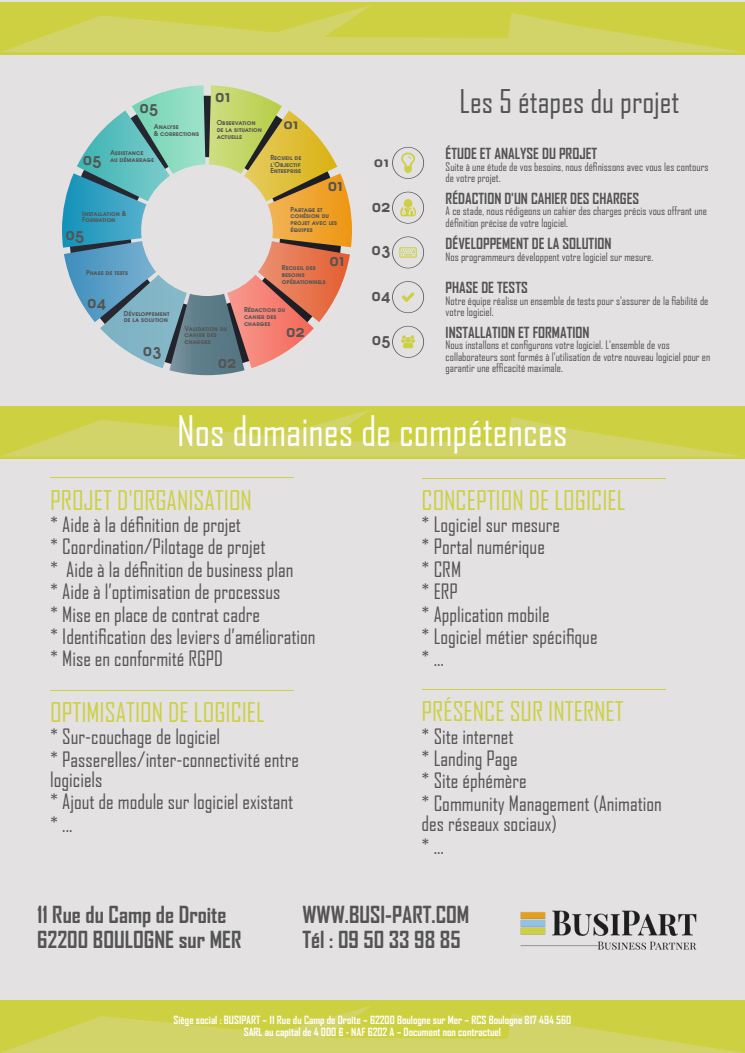
<style>
.page{position:relative;width:745px;height:1053px;background:#fff}
.page>*{position:absolute;margin:0;border:0;box-sizing:border-box;transform-origin:0 0}
.t1{font:40.16px "Agency FB";color:#fff}
.t2{font:31.28px "Agency FB";color:#545454}
.t3{font:26px "Agency FB";color:#cdd040}
.t4{font:700 22.48px/25px "Agency FB";color:#545454}
.t5{font:20.32px/22.4px "Agency FB";color:#545454}
.t6{font:700 15.96px "Te X Gyre Adventor";color:#545454}
.t7{font:700 14.68px "Agency FB";color:#545454}
.t8{font:700 13.52px "Te X Gyre Adventor";color:#545454;scale:1.16 1}
.t9{font:11.24px/11.2px "Agency FB";color:#545454}
.t10{font:700 10.84px/12.4px "Agency FB";color:#fff;text-align:center}
.t11{font:700 6.76px/6.8px "Te X Gyre Adventor";color:#545454}
</style>
<div class="page">
<div style="left:0;top:0;width:744px;height:1052px;background:#e3e1e1"></div>
<div style="left:0;top:1000px;width:744px;height:52px;background:#cdd040"></div>
<svg style="left:3px;top:1005px;width:734px;height:47px"></svg>
<svg style="left:392px;top:281px;width:32px;height:32px"></svg>
<div style="left:393px;top:282px;width:30px;height:30px;background:#e3e1e1;border-radius:50%"></div>
<svg style="left:392px;top:147px;width:32px;height:32px"></svg>
<div style="left:393px;top:147px;width:30px;height:31px;background:#e3e1e1;border-radius:50%"></div>
<svg style="left:401px;top:152px;width:14px;height:21px"></svg>
<svg style="left:392px;top:192px;width:32px;height:31px"></svg>
<div style="left:393px;top:192px;width:30px;height:31px;background:#e3e1e1;border-radius:50%"></div>
<svg style="left:400px;top:199px;width:16px;height:17px"></svg>
<svg style="left:392px;top:236px;width:32px;height:32px"></svg>
<div style="left:393px;top:237px;width:30px;height:31px;background:#e3e1e1;border-radius:50%"></div>
<svg style="left:399px;top:247px;width:17px;height:11px"></svg>
<svg style="left:401px;top:292px;width:13px;height:10px"></svg>
<svg style="left:392px;top:326px;width:32px;height:32px"></svg>
<div style="left:393px;top:326px;width:30px;height:31px;background:#e3e1e1;border-radius:50%"></div>
<svg style="left:401px;top:335px;width:14px;height:13px"></svg>
<svg style="left:62px;top:85px;width:290px;height:290px"></svg>
<hr style="left:50px;top:689px;width:244px;height:1px;background:#cdd040">
<hr style="left:50px;top:477px;width:244px;height:1px;background:#cdd040">
<hr style="left:421px;top:478px;width:244px;height:1px;background:#cdd040">
<hr style="left:421px;top:689px;width:244px;height:1px;background:#cdd040">
<div style="left:0;top:406px;width:744px;height:53px;background:linear-gradient(to right,#ced14b,#ced14b)"></div>
<svg style="left:0;top:409px;width:744px;height:47px;fill:#cdd040"></svg>
<div style="left:0;top:2px;width:744px;height:53px;background:#cdd040"></div>
<svg style="left:1px;top:5px;width:741px;height:47px"></svg>
<img style="left:520px;top:910px;width:177px;height:40px">
<p class="t6" style="left:215px;top:89px;width:16px">01</p>
<p class="t11" style="left:217px;top:120px;width:47px">Observation de la situation actuelle</p>
<p class="t6" style="left:139px;top:100px;width:21px">05</p>
<p class="t11" style="left:154px;top:123px;width:47px">Analyse<br>&amp; corrections</p>
<p class="t8" style="left:283px;top:118px;width:14px">01</p>
<p class="t6" style="left:83px;top:152px;width:21px">05</p>
<p class="t11" style="left:110px;top:149px;width:46px">Assistance<br>au démarrage</p>
<p class="t11" style="left:82px;top:210px;width:46px">Installation &amp;<br>Formation</p>
<p class="t6" style="left:65px;top:227px;width:21px">05</p>
<p class="t11" style="left:86px;top:269px;width:43px">Phase de tests</p>
<p class="t6" style="left:87px;top:295px;width:21px">04</p>
<p class="t11" style="left:124px;top:310px;width:47px">Développement de la solution</p>
<p class="t6" style="left:143px;top:343px;width:20px">03</p>
<p class="t11" style="left:270px;top:154px;width:32px">Recueil de l'Objectif<br>Entreprise</p>
<p class="t11" style="left:290px;top:206px;width:48px">Partage et cohésion du projet avec les équipes</p>
<p class="t11" style="left:282px;top:265px;width:45px">Recueil des besoins opérationnels</p>
<p class="t6" style="left:328px;top:178px;width:16px">01</p>
<p class="t6" style="left:329px;top:253px;width:16px">01</p>
<p class="t11" style="left:184px;top:325px;width:45px">Validation du cahier des charges</p>
<p class="t6" style="left:218px;top:355px;width:20px">02</p>
<p class="t11" style="left:244px;top:306px;width:43px">Rédaction du cahier des charges</p>
<p class="t6" style="left:286px;top:324px;width:20px">02</p>
<p class="t8" style="left:374px;top:156px;width:14px">01</p>
<p class="t6" style="left:372px;top:199px;width:20px">02</p>
<p class="t6" style="left:371px;top:242px;width:20px">03</p>
<p class="t6" style="left:371px;top:288px;width:21px">04</p>
<p class="t6" style="left:371px;top:332px;width:21px">05</p>
<h2 class="t2" style="left:459px;top:89px;width:221px">Les 5 étapes du projet</h2>
<p class="t7" style="left:445px;top:148px;width:153px">ÉTUDE ET ANALYSE DU PROJET</p>
<p class="t9" style="left:445px;top:162px;width:264px">Suite à une étude de vos besoins, nous définissons avec vous les contours de votre projet.</p>
<p class="t7" style="left:445px;top:193px;width:195px">RÉDACTION D'UN CAHIER DES CHARGES</p>
<p class="t9" style="left:445px;top:206px;width:263px">A ce stade, nous rédigeons un cahier des charges précis vous offrant une définition précise de votre logiciel.</p>
<p class="t7" style="left:445px;top:238px;width:167px">DÉVELOPPEMENT DE LA SOLUTION</p>
<p class="t9" style="left:445px;top:252px;width:209px">Nos programmeurs développent votre logiciel sur mesure.</p>
<p class="t7" style="left:445px;top:282px;width:84px">PHASE DE TESTS</p>
<p class="t9" style="left:445px;top:296px;width:264px">Notre équipe réalise un ensemble de tests pour s'assurer de la fiabilité de votre logiciel.</p>
<p class="t7" style="left:445px;top:327px;width:145px">INSTALLATION ET FORMATION</p>
<p class="t9" style="left:445px;top:340px;width:266px">Nous installons et configurons votre logiciel. L'ensemble de vos collaborateurs sont formés à l'utilisation de votre nouveau logiciel pour en garantir une efficacité maximale.</p>
<h1 class="t1" style="left:177px;top:415px;width:391px">Nos domaines de compétences</h1>
<p class="t3" style="left:50px;top:490px;width:203px">PROJET D'ORGANISATION</p>
<p class="t5" style="left:50px;top:515px;width:267px">* Aide à la définition de projet<br>* Coordination/Pilotage de projet<br>* Aide à la définition de business plan<br>* Aide à l’optimisation de processus<br>* Mise en place de contrat cadre<br>* Identification des leviers d’amélioration * Mise en conformité RGPD</p>
<p class="t3" style="left:50px;top:702px;width:216px">OPTIMISATION DE LOGICIEL</p>
<p class="t5" style="left:50px;top:727px;width:250px">* Sur-couchage de logiciel<br>* Passerelles/inter-connectivité entre</p>
<p class="t5" style="left:50px;top:769px;width:244px">logiciels<br>* Ajout de module sur logiciel existant * ...</p>
<p class="t3" style="left:421px;top:490px;width:205px">CONCEPTION DE LOGICIEL</p>
<p class="t5" style="left:421px;top:515px;width:177px">* Logiciel sur mesure<br>* Portal numérique<br>* CRM<br>* ERP<br>* Application mobile<br>* Logiciel métier spécifique *…</p>
<p class="t3" style="left:421px;top:701px;width:203px">PRÉSENCE SUR INTERNET</p>
<p class="t5" style="left:421px;top:726px;width:242px">* Site internet<br>* Landing Page<br>* Site éphémère<br>* Community Management (Animation</p>
<p class="t5" style="left:421px;top:814px;width:137px">des réseaux sociaux) *…</p>
<p class="t4" style="left:37px;top:904px;width:206px">11 Rue du Camp de Droite<br>62200 BOULOGNE sur MER</p>
<p class="t4" style="left:302px;top:904px;width:168px">WWW.BUSI-PART.COM<br>Tél : 09 50 33 98 85</p>
<p class="t10" style="left:173px;top:1014px;width:399px">Siège social : BUSIPART – 11 Rue du Camp de Droite – 62200 Boulogne sur Mer – RCS Boulogne 817 494 560<br>SARL au capital de 4 000 € - NAF 6202 A – Document non contractuel</p>
</div>
